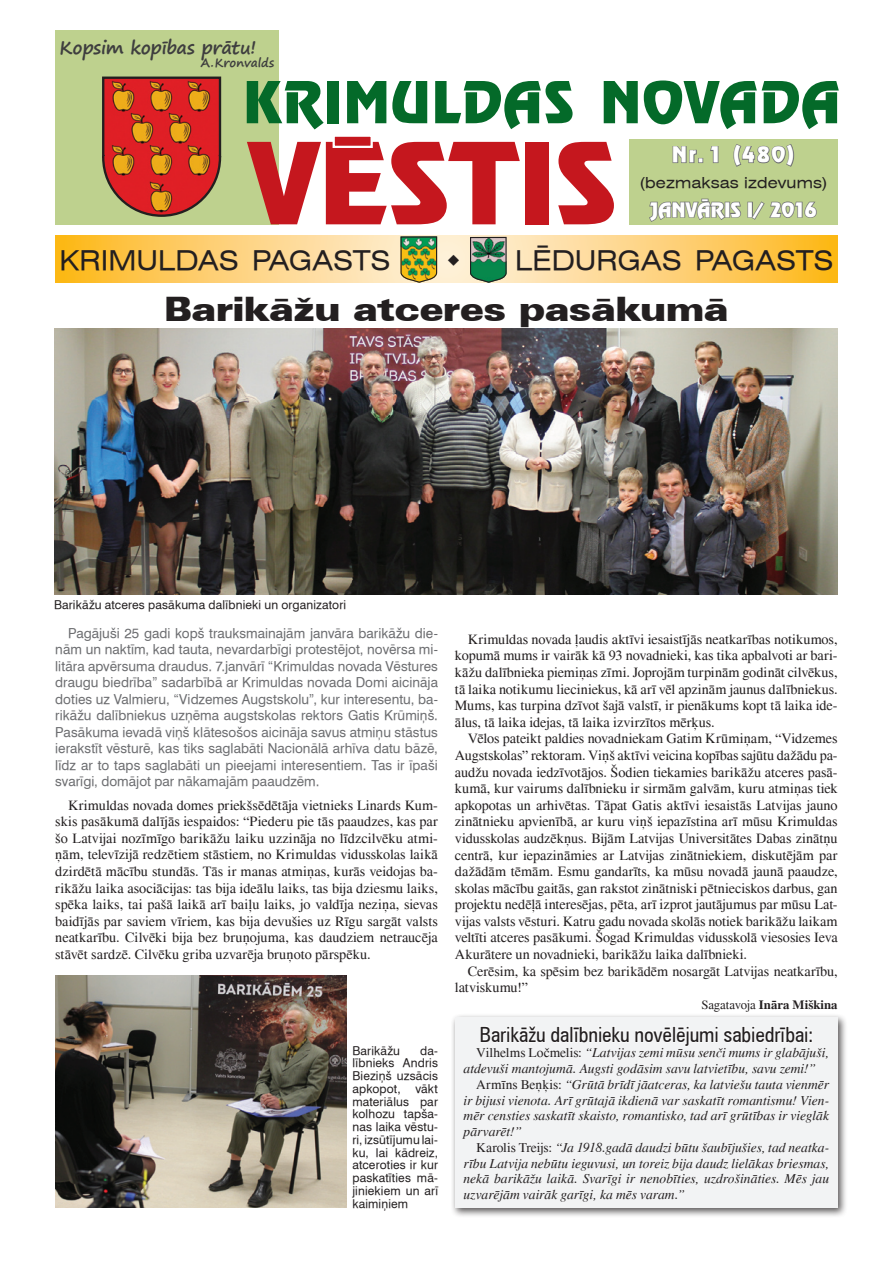
<style>
.page{position:relative;width:893px;height:1263px;background:#fff}
.page>*{position:absolute;margin:0;border:0;box-sizing:border-box;transform-origin:0 0}
.t1{font:111.3px "Revue TL";letter-spacing:-.015em;color:#c5171e;scale:1.05 1}
.t2{font:57px "Revue TL";letter-spacing:.01em;color:#046a29}
.t3{font:900 expanded 33px "Zurich TL";color:#231f20}
.t4{font:expanded 27px "Swiss 721 TL";color:#231f20}
.t5{font:condensed 21px "Zurich TL";letter-spacing:-.01em;color:#231f20}
.t6{font:21px "Revue TL";color:#fff}
.t7{font:19.5px "Revue TL";letter-spacing:-.015em;color:#fff}
.t8{font:700 18px "Segoe Print";letter-spacing:-.02em;color:#3e3e3f}
.t9{font:expanded 15px "Swiss 721 TL";letter-spacing:.01em;color:#231f20}
.t10{font:14.25px/16.6px "Times";color:#231f20;text-align:justify}
.t11{font:13.5px/16.5px "Swiss 721 TL";color:#6c6d70;text-align:justify}
.t12{font:italic 13.5px "Times";color:#231f20}
.t13{font:700 12.75px "Times";letter-spacing:.005em;color:#231f20}
.t14{font:12px/12.8px "Swiss 721 TL";letter-spacing:.01em;color:#231f20;text-align:justify}
.t15{font:700 12px "Segoe Print";color:#3e3e3f}
.s1{font-weight:400}
.s2{font-style:normal}
</style>
<div class="page">
<div style="left:55px;top:30px;width:224px;height:194px;background:#bed18e"></div>
<svg style="left:55px;top:236px;width:783px;height:47px;background:#fdd278"></svg>
<svg style="left:400px;top:236px;width:38px;height:47px;background:#8b9d43"></svg>
<svg style="left:469px;top:236px;width:38px;height:47px;background:#528b6a"></svg>
<div style="left:629px;top:139px;width:209px;height:85px;background:#bed18e"></div>
<svg style="left:672px;top:146px;width:31px;height:17px"></svg>
<svg style="left:710px;top:146px;width:9px;height:17px"></svg>
<svg style="left:733px;top:144px;width:62px;height:23px"></svg>
<svg style="left:649px;top:198px;width:92px;height:24px"></svg>
<div style="left:747px;top:202px;width:6px;height:16px;border:2px solid #6c6d70"></div>
<svg style="left:750px;top:201px;width:67px;height:19px"></svg>
<svg style="left:102px;top:76px;width:120px;height:141px;background:#c6482c"></svg>
<div style="left:333px;top:135px;width:40px;height:13px;background:#c5171e;border:2px solid #fff"></div>
<div style="left:451px;top:1013px;width:408px;height:211px;background:#231f20;opacity:.75"></div>
<div style="left:455px;top:1017px;width:383px;height:191px;background:#f2f3f4"></div>
<svg style="left:480px;top:1026px;width:332px;height:20px"></svg>
<img style="left:54px;top:329px;width:784px;height:265px">
<div style="left:47px;top:591px;width:331px;height:39px;background:#fff"></div>
<img style="left:55px;top:975px;width:292px;height:233px">
<svg style="left:448px;top:254px;width:11px;height:11px"></svg>
<p class="t8" style="left:60px;top:31px;width:198px">Kopsim kopības prātu!</p>
<p class="t15" style="left:201px;top:52px;width:75px">A.Kronvalds</p>
<h2 class="t2" style="left:243px;top:67px;width:599px">KRIMULDAS NOVADA</h2>
<h3 class="t6" style="left:672px;top:142px;width:125px">Nr. 1 (480)</h3>
<p class="t9" style="left:640px;top:174px;width:188px">(bezmaksas izdevums)</p>
<h1 class="t1" style="left:247px;top:115px;width:353px">VESTIS</h1>
<h3 class="t7" style="left:650px;top:198px;width:168px">JANVĀRIS I/ 2016</h3>
<h3 class="t4" style="left:60px;top:244px;width:332px">KRIMULDAS PAGASTS</h3>
<h3 class="t4" style="left:515px;top:244px;width:320px">LĒDURGAS PAGASTS</h3>
<h3 class="t3" style="left:164px;top:289px;width:566px">Barikāžu atceres pasākumā</h3>
<p class="t14" style="left:54px;top:598px;width:294px">Barikāžu atceres pasākuma dalībnieki un organizatori</p>
<p class="t11" style="left:55px;top:624px;width:384px;text-indent:13px">Pagājuši 25 gadi kopš trauksmainajām janvāra barikāžu die&shy;nām un naktīm, kad tauta, nevardarbīgi protestējot, novērsa mi&shy;litāra apvērsuma draudus. 7.janvārī “Krimuldas novada Vēstures draugu biedrība” sadarbībā ar Krimuldas novada Domi aicināja doties uz Valmieru, “Vidzemes Augstskolu”, kur interesentu, ba&shy;rikāžu dalībniekus uzņēma augstskolas rektors Gatis Krūmiņš.<br>Pasākuma ievadā viņš klātesošos aicināja savus atmiņu stāstus ierakstīt vēsturē, kas tiks saglabāti Nacionālā arhīva datu bāzē, līdz ar to taps saglabāti un pieejami interesentiem. Tas ir īpaši svarīgi, domājot par nākamajām paaudzēm.</p>
<p class="t10" style="left:55px;top:797px;width:384px;text-indent:13px">Krimuldas novada domes priekšsēdētāja vietnieks Linards Kum&shy;skis pasākumā dalījās iespaidos: “Piederu pie tās paaudzes, kas par šo Latvijai nozīmīgo barikāžu laiku uzzināja no līdzcilvēku atmi&shy;ņām, televīzijā redzētiem stāstiem, no Krimuldas vidusskolas laikā dzirdētā mācību stundās. Tās ir manas atmiņas, kurās veidojas ba&shy;rikāžu laika asociācijas: tas bija ideālu laiks, tas bija dziesmu laiks, spēka laiks, tai pašā laikā arī baiļu laiks, jo valdīja neziņa, sievas baidījās par saviem vīriem, kas bija devušies uz Rīgu sargāt valsts neatkarību. Cilvēki bija bez bruņojuma, kas daudziem netraucēja stāvēt sardzē. Cilvēku griba uzvarēja bruņoto pārspēku.</p>
<p class="t14" style="left:352px;top:1044px;width:49px">Barikāžu</p>
<p class="t14" style="left:352px;top:1044px;width:87px;text-indent:68px">da&shy;lībnieks Andris Bieziņš uzsācis apkopot, vākt materiālus par kolhozu tapša&shy;nas laika vēstu&shy;ri, izsūtījumu lai&shy;ku, lai kādreiz, atceroties ir kur paskatīties mā&shy;jiniekiem un arī kaimiņiem</p>
<p class="t10" style="left:455px;top:631px;width:384px;text-indent:13px">Krimuldas novada ļaudis aktīvi iesaistījās neatkarības notikumos, kopumā mums ir vairāk kā 93 novadnieki, kas tika apbalvoti ar bari&shy;kāžu dalībnieka piemiņas zīmi. Joprojām turpinām godināt cilvēkus, tā laika notikumu lieciniekus, kā arī vēl apzinām jaunus dalībniekus.<br>Mums, kas turpina dzīvot šajā valstī, ir pienākums kopt tā laika ide&shy;ālus, tā laika idejas, tā laika izvirzītos mērķus.</p>
<p class="t10" style="left:455px;top:730px;width:384px;text-indent:13px">Vēlos pateikt paldies novadniekam Gatim Krūmiņam, “Vidzemes Augstskolas” rektoram. Viņš aktīvi veicina kopības sajūtu dažādu pa&shy;audžu novada iedzīvotājos. Šodien tiekamies barikāžu atceres pasā&shy;kumā, kur vairums dalībnieku ir sirmām galvām, kuru atmiņas tiek apkopotas un arhivētas. Tāpat Gatis aktīvi iesaistās Latvijas jauno zinātnieku apvienībā, ar kuru viņš iepazīstina arī mūsu Krimuldas vidusskolas audzēkņus. Bijām Latvijas Universitātes Dabas zinātņu centrā, kur iepazināmies ar Latvijas zinātniekiem, diskutējām par dažādām tēmām. Esmu gandarīts, ka mūsu novadā jaunā paaudze, skolas mācību gaitās, gan rakstot zinātniski pētnieciskos darbus, gan projektu nedēļā interesējas, pēta, arī izprot jautājumus par mūsu Lat&shy;vijas valsts vēsturi. Katru gadu novada skolās notiek barikāžu laikam veltīti atceres pasākumi. Šogad Krimuldas vidusskolā viesosies Ieva Akurātere un novadnieki, barikāžu laika dalībnieki.</p>
<p class="t10" style="left:455px;top:963px;width:384px;text-indent:13px">Cerēsim, ka spēsim bez barikādēm nosargāt Latvijas neatkarību, latviskumu!”</p>
<p class="t13" style="left:701px;top:997px;width:138px"><span class="s1">Sagatavoja</span> Ināra Miškina</p>
<h3 class="t5" style="left:479px;top:1021px;width:335px">Barikāžu dalībnieku novēlējumi sabiedrībai:</h3>
<p class="t12" style="left:476px;top:1045px;width:354px"><span class="s2">Vilhelms Ločmelis:</span> “Latvijas zemi mūsu senči mums ir glabājuši,</p>
<p class="t12" style="left:463px;top:1061px;width:354px">atdevuši mantojumā. Augsti godāsim savu latvietību, savu zemi!”</p>
<p class="t12" style="left:476px;top:1077px;width:354px"><span class="s2">Armīns Beņķis:</span> “Grūtā brīdī jāatceras, ka latviešu tauta vienmēr</p>
<p class="t12" style="left:463px;top:1093px;width:367px">ir bijusi vienota. Arī grūtajā ikdienā var saskatīt romantismu! Vien-</p>
<p class="t12" style="left:463px;top:1108px;width:367px">mēr censties saskatīt skaisto, romantisko, tad arī grūtības ir vieglāk</p>
<p class="t12" style="left:463px;top:1124px;width:60px">pārvarēt!”</p>
<p class="t12" style="left:476px;top:1140px;width:354px"><span class="s2">Karolis Treijs:</span> “Ja 1918.gadā daudzi būtu šaubījušies, tad neatka-</p>
<p class="t12" style="left:463px;top:1156px;width:367px">rību Latvija nebūtu ieguvusi, un toreiz bija daudz lielākas briesmas,</p>
<p class="t12" style="left:463px;top:1171px;width:367px">nekā barikāžu laikā. Svarīgi ir nenobīties, uzdrošināties. Mēs jau</p>
<p class="t12" style="left:463px;top:1187px;width:223px">uzvarējām vairāk garīgi, ka mēs varam.”</p>
</div>
